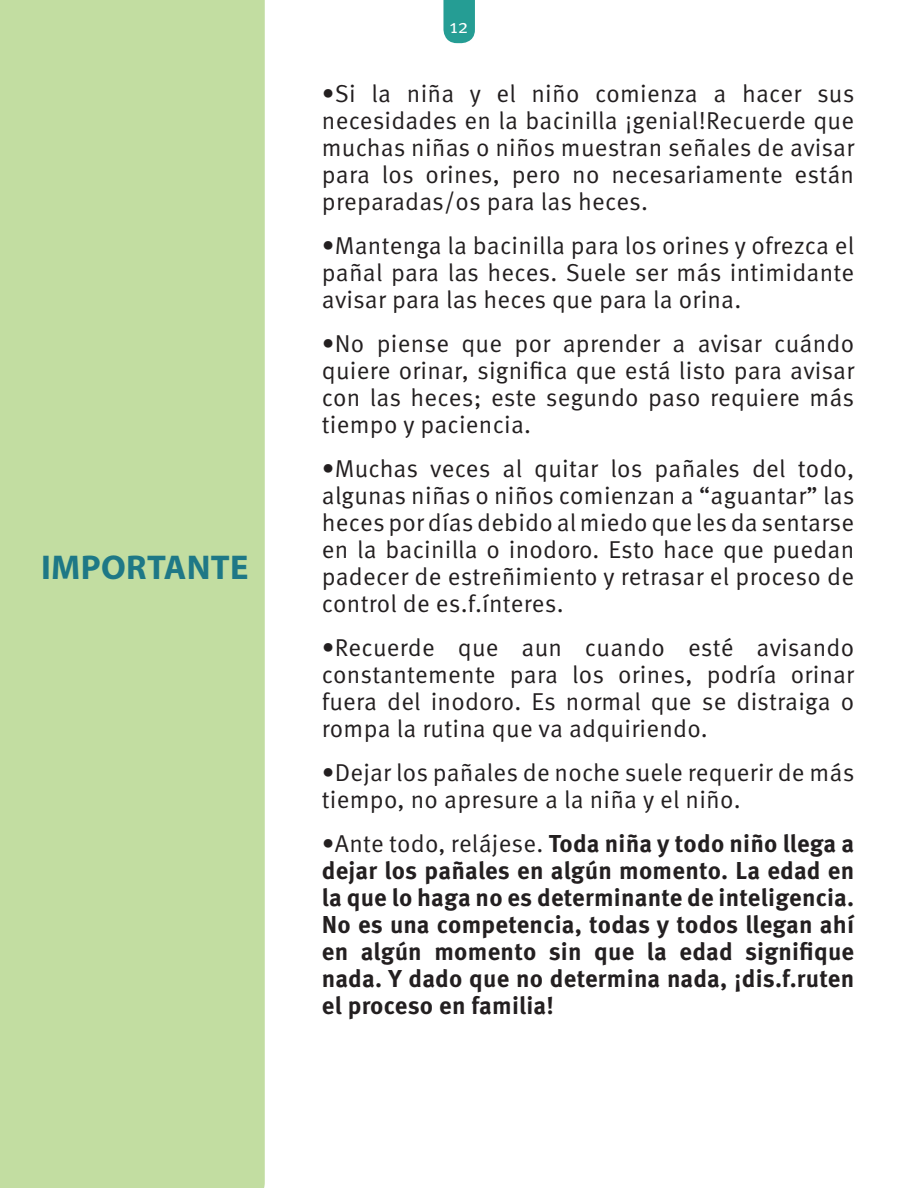
<style>
.page{position:relative;width:918px;height:1188px;background:#fff}
.page>*{position:absolute;margin:0;border:0;box-sizing:border-box;transform-origin:0 0}
.t1{font:700 34.5px "Myriad Pro";letter-spacing:.01em;color:#1e7886}
.t2{font:24.45px/27px "Meta Pro";letter-spacing:.01em;color:#231f20;text-align:justify}
.t3{font:700 24.45px/27px "Meta Pro";letter-spacing:.01em;color:#231f20;text-align:justify}
.t4{font:19.5px "Meta Pro";color:#fff}
.s1{font-weight:400}
</style>
<div class="page">
<svg style="left:443px;top:0;width:32px;height:43px"></svg>
<div style="left:0;top:0;width:265px;height:1188px;background:#c2dda1"></div>
<h1 class="t1" style="left:41px;top:544px;width:209px">IMPORTANTE</h1>
<p class="t4" style="left:449px;top:13px;width:21px">12</p>
<p class="t2" style="left:322px;top:81px;width:534px">•Si la niña y el niño comienza a hacer sus necesidades en la bacinilla ¡genial!Recuerde que muchas niñas o niños muestran señales de avisar para los orines, pero no necesariamente están preparadas/os para las heces.</p>
<p class="t2" style="left:322px;top:233px;width:534px">•Mantenga la bacinilla para los orines y ofrezca el pañal para las heces. Suele ser más intimidante avisar para las heces que para la orina.</p>
<p class="t2" style="left:322px;top:331px;width:534px">•No piense que por aprender a avisar cuándo quiere orinar, significa que está listo para avisar con las heces; este segundo paso requiere más tiempo y paciencia.</p>
<p class="t2" style="left:322px;top:456px;width:534px">•Muchas veces al quitar los pañales del todo, algunas niñas o niños comienzan a “aguantar” las heces por días debido al miedo que les da sentarse en la bacinilla o inodoro. Esto hace que puedan padecer de estreñimiento y retrasar el proceso de control de es.f.ínteres.</p>
<p class="t2" style="left:322px;top:635px;width:534px">•Recuerde que aun cuando esté avisando constantemente para los orines, podría orinar fuera del inodoro. Es normal que se distraiga o rompa la rutina que va adquiriendo.</p>
<p class="t2" style="left:322px;top:760px;width:534px">•Dejar los pañales de noche suele requerir de más tiempo, no apresure a la niña y el niño.</p>
<p class="t3" style="left:322px;top:831px;width:534px"><span class="s1">•Ante todo, relájese.</span> Toda niña y todo niño llega a dejar los pañales en algún momento. La edad en la que lo haga no es determinante de inteligencia.<br>No es una competencia, todas y todos llegan ahí en algún momento sin que la edad signifique nada. Y dado que no determina nada, ¡dis.f.ruten el proceso en familia!</p>
</div>
